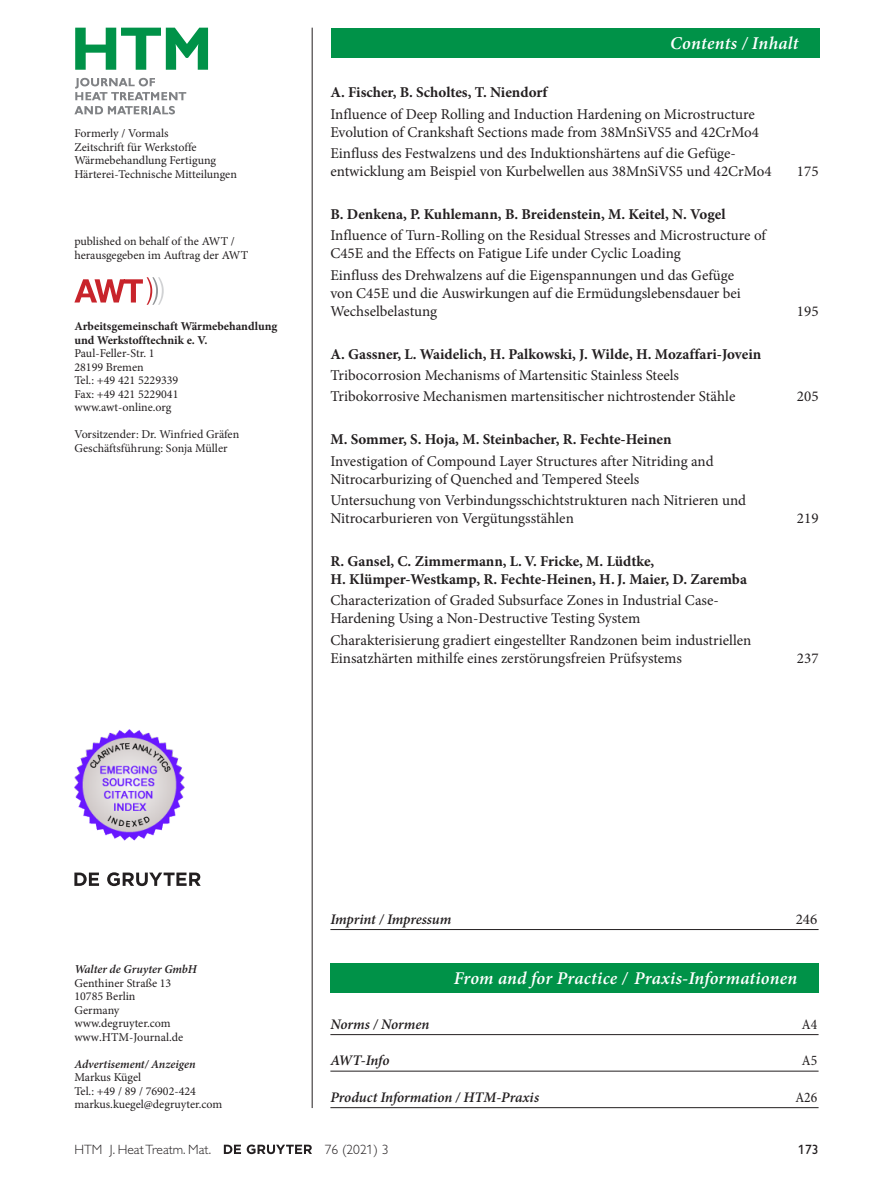
<style>
.page{position:relative;width:893px;height:1191px;background:#fff}
.page>*{position:absolute;margin:0;border:0;box-sizing:border-box;transform-origin:0 0}
.t1{font:italic 600 18px "Minion Pro";letter-spacing:.015em;color:#fff}
.t2{font:15px/18px "Minion Pro";color:#231f20}
.t3{font:700 15px/18px "Minion Pro";color:#231f20}
.t4{font:italic 600 14.7px "Minion Pro";letter-spacing:-.005em;color:#231f20}
.t5{font:condensed 14.7px "Minion Pro";color:#231f20}
.t6{font:13.5px "Gill Sans HTM Light";color:#231f20}
.t7{font:13.5px "Gill Sans HTM Regular";color:#231f20}
.t8{font:12px/13.5px "Minion Pro";color:#231f20}
.t9{font:700 12px/13.5px "Minion Pro";color:#231f20}
.t10{font:italic 600 12px "Minion Pro";color:#231f20}
</style>
<div class="page">
<svg style="left:224px;top:1144px;width:88px;height:10px"></svg>
<hr style="left:312px;top:28px;width:1px;height:1080px;background:#231f20">
<div style="left:332px;top:28px;width:488px;height:29px;background:#009248"></div>
<svg style="left:75px;top:28px;width:133px;height:42px"></svg>
<svg style="left:75px;top:78px;width:111px;height:22px"></svg>
<svg style="left:74px;top:106px;width:101px;height:8px"></svg>
<img style="left:74px;top:730px;width:111px;height:110px">
<svg style="left:74px;top:277px;width:90px;height:28px"></svg>
<svg style="left:74px;top:872px;width:127px;height:14px"></svg>
<hr style="left:330px;top:929px;width:489px;height:1px;background:#231f20">
<div style="left:330px;top:962px;width:489px;height:30px;background:#009248"></div>
<hr style="left:330px;top:1034px;width:489px;height:1px;background:#231f20">
<hr style="left:330px;top:1070px;width:489px;height:1px;background:#231f20">
<hr style="left:330px;top:1107px;width:489px;height:1px;background:#231f20">
<p class="t8" style="left:74px;top:126px;width:164px">Formerly / Vormals<br>Zeitschrift für Werkstoffe<br>Wärmebehandlung Fertigung<br>Härterei-Technische Mitteilungen</p>
<p class="t8" style="left:74px;top:234px;width:175px">published on behalf of the AWT / herausgegeben im Auftrag der AWT</p>
<p class="t9" style="left:74px;top:320px;width:204px">Arbeitsgemeinschaft Wärmebehandlung und Werkstofftechnik e. V.</p>
<p class="t8" style="left:74px;top:347px;width:106px">Paul-Feller-Str. 1<br>28199 Bremen<br>Tel.: +49 421 5229339<br>Fax: +49 421 5229041 www.awt-online.org</p>
<p class="t8" style="left:74px;top:428px;width:166px">Vorsitzender: Dr. Winfried Gräfen<br>Geschäftsführung: Sonja Müller</p>
<p class="t1" style="left:670px;top:31px;width:130px">Contents / Inhalt</p>
<p class="t3" style="left:330px;top:83px;width:219px">A. Fischer, B. Scholtes, T. Niendorf</p>
<p class="t2" style="left:330px;top:105px;width:430px">Influence of Deep Rolling and Induction Hardening on Microstructure<br>Evolution of Crankshaft Sections made from 38MnSiVS5 and 42CrMo4</p>
<p class="t2" style="left:330px;top:144px;width:443px">Einfluss des Festwalzens und des Induktionshärtens auf die Gefüge&shy;entwicklung am Beispiel von Kurbelwellen aus 38MnSiVS5 und 42CrMo4</p>
<p class="t3" style="left:330px;top:205px;width:397px">B. Denkena, P. Kuhlemann, B. Breidenstein, M. Keitel, N. Vogel</p>
<p class="t2" style="left:330px;top:227px;width:437px">Influence of Turn-Rolling on the Residual Stresses and Microstructure of<br>C45E and the Effects on Fatigue Life under Cyclic Loading</p>
<p class="t2" style="left:330px;top:266px;width:412px">Einfluss des Drehwalzens auf die Eigenspannungen und das Gefüge von C45E und die Auswirkungen auf die Ermüdungslebensdauer bei<br>Wechselbelastung</p>
<p class="t3" style="left:330px;top:344px;width:432px">A. Gassner, L. Waidelich, H. Palkowski, J. Wilde, H. Mozaffari-Jovein</p>
<p class="t2" style="left:330px;top:364px;width:406px;line-height:21.5px">Tribocorrosion Mechanisms of Martensitic Stainless Steels<br>Tribokorrosive Mechanismen martensitischer nichtrostender Stähle</p>
<p class="t3" style="left:330px;top:430px;width:343px">M. Sommer, S. Hoja, M. Steinbacher, R. Fechte-Heinen</p>
<p class="t2" style="left:330px;top:452px;width:385px">Investigation of Compound Layer Structures after Nitriding and<br>Nitrocarburizing of Quenched and Tempered Steels</p>
<p class="t2" style="left:330px;top:491px;width:417px">Untersuchung von Verbindungsschichtstrukturen nach Nitrieren und<br>Nitrocarburieren von Vergütungsstählen</p>
<p class="t3" style="left:330px;top:552px;width:418px">R. Gansel, C. Zimmermann, L. V. Fricke, M. Lüdtke,<br>H. Klümper-Westkamp, R. Fechte-Heinen, H. J. Maier, D. Zaremba</p>
<p class="t2" style="left:330px;top:591px;width:390px">Characterization of Graded Subsurface Zones in Industrial Case-<br>Hardening Using a Non-Destructive Testing System</p>
<p class="t2" style="left:330px;top:631px;width:423px">Charakterisierung gradiert eingestellter Randzonen beim industriellen<br>Einsatzhärten mithilfe eines zerstörungsfreien Prüfsystems</p>
<p class="t2" style="left:797px;top:162px;width:23px">175</p>
<p class="t2" style="left:797px;top:302px;width:23px">195</p>
<p class="t2" style="left:797px;top:388px;width:23px">205</p>
<p class="t2" style="left:797px;top:509px;width:23px">219</p>
<p class="t2" style="left:797px;top:649px;width:23px">237</p>
<p class="t10" style="left:74px;top:960px;width:124px">Walter de Gruyter GmbH</p>
<p class="t8" style="left:74px;top:976px;width:110px">Genthiner Straße 13<br>10785 Berlin<br>Germany www.degruyter.com www.HTM-Journal.de</p>
<p class="t10" style="left:74px;top:1055px;width:123px">Advertisement/ Anzeigen</p>
<p class="t8" style="left:74px;top:1070px;width:150px">Markus Kügel<br>Tel.: +49 / 89 / 76902-424 markus.kuegel@degruyter.com</p>
<p class="t4" style="left:330px;top:908px;width:122px">Imprint / Impressum</p>
<p class="t2" style="left:796px;top:910px;width:23px">246</p>
<p class="t1" style="left:454px;top:966px;width:345px">From and for Practice / Praxis-Informationen</p>
<p class="t4" style="left:330px;top:1013px;width:100px">Norms / Normen</p>
<p class="t5" style="left:802px;top:1015px;width:17px">A4</p>
<p class="t4" style="left:330px;top:1050px;width:61px">AWT-Info</p>
<p class="t5" style="left:802px;top:1051px;width:17px">A5</p>
<p class="t4" style="left:330px;top:1086px;width:210px">Product Information / HTM-Praxis</p>
<p class="t5" style="left:795px;top:1088px;width:23px">A26</p>
<p class="t6" style="left:74px;top:1141px;width:138px">HTM J. Heat Treatm. Mat.</p>
<p class="t6" style="left:325px;top:1141px;width:65px">76 (2021) 3</p>
<p class="t7" style="left:798px;top:1141px;width:22px">173</p>
</div>
